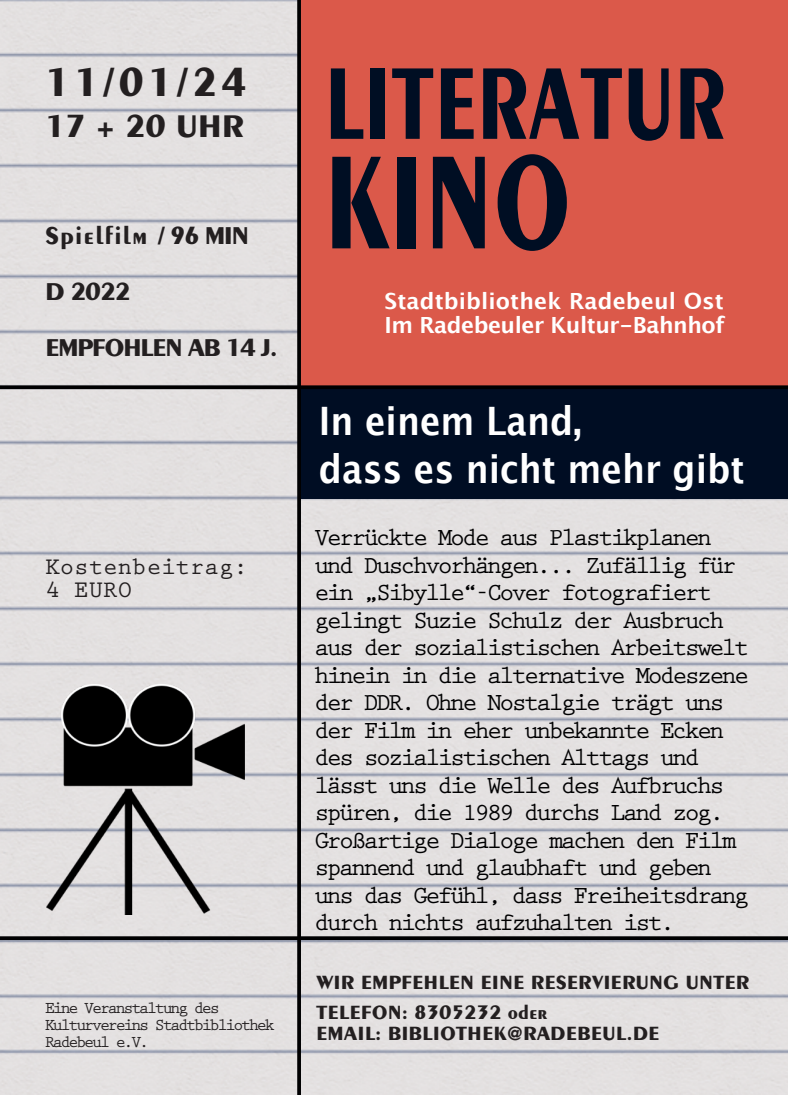
<style>
.page{position:relative;width:788px;height:1095px;background:#fff}
.page>*{position:absolute;margin:0;border:0;box-sizing:border-box;transform-origin:0 0}
.t1{font:700 141.25px "Peignot";color:#000e23;scale:.71 1}
.t2{font:700 108.75px "Peignot";color:#000e23;scale:.71 1}
.t3{font:700 42.5px "Peignot";color:#231f20;scale:.96 1}
.t4{font:700 39.25px/47.5px "Lucida Grande";color:#fff;scale:.89 1}
.t5{font:700 33.5px "Peignot";letter-spacing:-.005em;color:#231f20}
.t6{font:700 26px/55.8px "Peignot";letter-spacing:-.06em;color:#231f20}
.t7{font:700 25px/27.5px "Prestige Elite Std";letter-spacing:-.105em;color:#000001}
.t8{font:700 24.25px/22.2px "Prestige Elite Std";color:#231f20}
.t9{font:700 22.25px/24.2px "Lucida Grande";letter-spacing:.005em;color:#fff}
.t10{font:700 20.5px/29.8px "Peignot";color:#231f20}
.t11{font:700 16.75px/16.8px "Prestige Elite Std";letter-spacing:-.13em;color:#231f20}
</style>
<div class="page">
<img style="left:0;top:0;width:787px;height:1095px">
<div style="left:297px;top:386px;width:490px;height:113px;background:#000d23"></div>
<div style="left:300px;top:0;width:487px;height:387px;background:#db594a"></div>
<svg style="left:297px;top:0;width:4px;height:1095px;background:#0d0c0d"></svg>
<svg style="left:0;top:936px;width:787px;height:4px;background:#101011"></svg>
<svg style="left:0;top:385px;width:787px;height:4px;background:#130c0c"></svg>
<img style="left:46px;top:684px;width:198px;height:230px">
<h3 class="t3" style="left:45px;top:66px;width:211px">11/01/24</h3>
<h3 class="t5" style="left:45px;top:113px;width:200px">17 + 20 UHR</h3>
<p class="t6" style="left:45px;top:210px;width:234px">Spielfilm / 96 MIN<br>D 2022<br>EMPFOHLEN AB 14 J.</p>
<p class="t8" style="left:45px;top:560px;width:204px">Kostenbeitrag:<br>4 EURO</p>
<p class="t11" style="left:45px;top:1002px;width:231px">Eine Veranstaltung des<br>Kulturvereins Stadtbibliothek<br>Radebeul e.V.</p>
<h2 class="t2" style="left:324px;top:63px;width:567px">LITERATUR</h2>
<h1 class="t1" style="left:324px;top:149px;width:349px">KINO</h1>
<p class="t9" style="left:384px;top:291px;width:341px">Stadtbibliothek Radebeul Ost<br>Im Radebeuler Kultur-Bahnhof</p>
<h3 class="t4" style="left:319px;top:400px;width:479px">In einem Land,<br>dass es nicht mehr gibt</h3>
<p class="t7" style="left:314px;top:528px;width:436px">Verrückte Mode aus Plastikplanen und Duschvorhängen... Zufällig für ein „Sibylle“-Cover fotografiert gelingt Suzie Schulz der Ausbruch aus der sozialistischen Arbeitswelt hinein in die alternative Modeszene der DDR. Ohne Nostalgie trägt uns der Film in eher unbekannte Ecken des sozialistischen Alttags und lässt uns die Welle des Aufbruchs spüren, die 1989 durchs Land zog.<br>Großartige Dialoge machen den Film spannend und glaubhaft und geben uns das Gefühl, dass Freiheitsdrang durch nichts aufzuhalten ist.</p>
<p class="t10" style="left:316px;top:969px;width:434px">WIR EMPFEHLEN EINE RESERVIERUNG UNTER<br>TELEFON: 8305232 oder</p>
<p class="t10" style="left:316px;top:1019px;width:344px">EMAIL: BIBLIOTHEK@RADEBEUL.DE</p>
</div>
